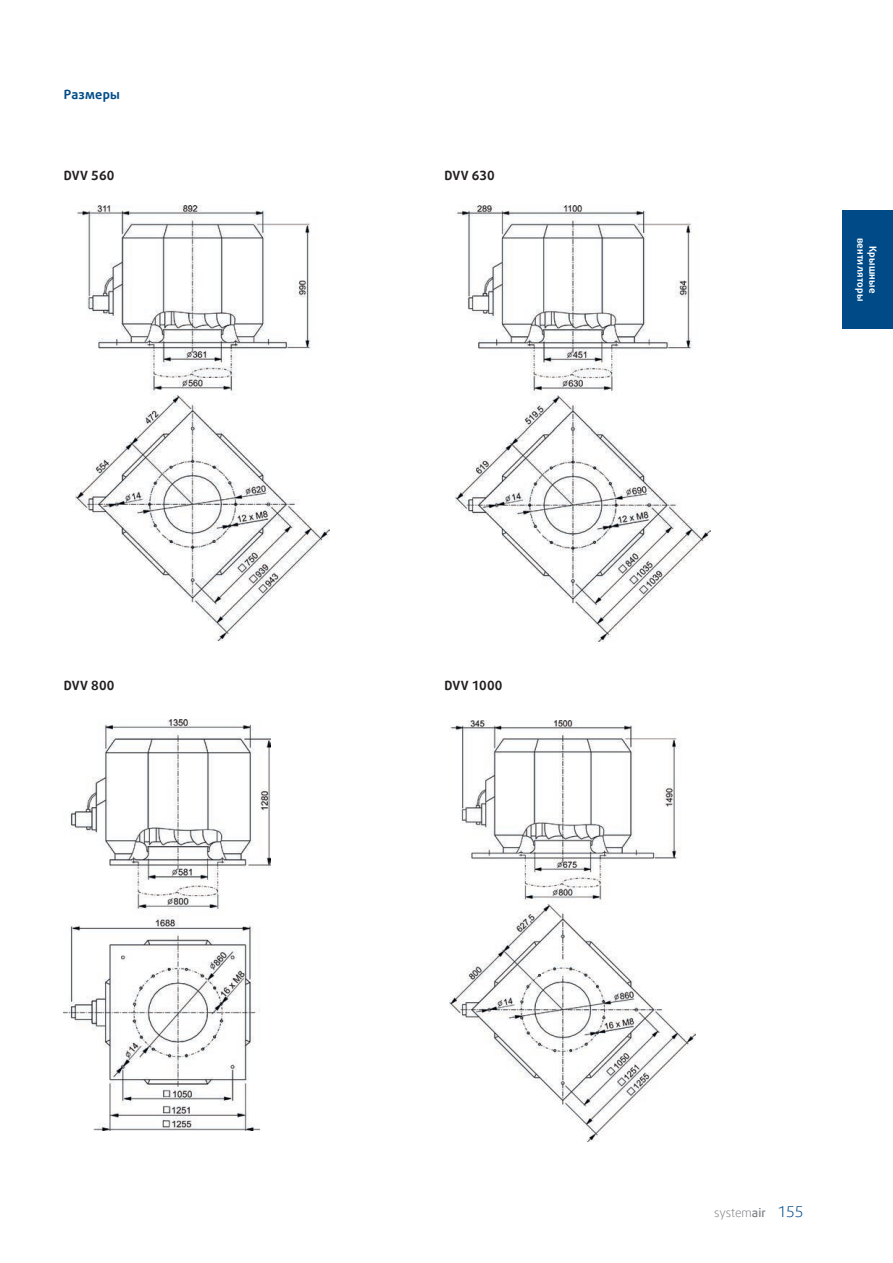
<style>
.page{position:relative;width:893px;height:1263px;background:#fff}
.page>*{position:absolute;margin:0;border:0;box-sizing:border-box;transform-origin:0 0}
.All_caps{font:700 12.75px "Daxline Offc Pro";letter-spacing:.01em;color:#231f20}
.All_caps-2{font:700 12.75px "Daxline Offc Pro";letter-spacing:.015em;color:#004b87}
.t1{font:300 12px "Daxline Offc Pro";letter-spacing:-.005em;color:#808285}
.t2{font:700 9.75px/12px "Daxline Offc Pro";letter-spacing:.03em;color:#fff;text-align:center}
.s1{font-weight:500}
.s2{font-size:15px;color:#004b87}
</style>
<div class="page">
<div style="left:842px;top:210px;width:51px;height:118px;background:#004b87"></div>
<img style="left:64px;top:720px;width:206px;height:410px">
<img style="left:456px;top:205px;width:254px;height:436px">
<img style="left:75px;top:205px;width:255px;height:436px">
<img style="left:450px;top:720px;width:245px;height:421px">
<p class="All_caps-2" style="left:64px;top:86px;width:58px">Размеры</p>
<p class="All_caps" style="left:64px;top:167px;width:52px">DVV 560</p>
<p class="All_caps" style="left:444px;top:167px;width:52px">DVV 630</p>
<p class="All_caps" style="left:64px;top:677px;width:52px">DVV 800</p>
<p class="All_caps" style="left:444px;top:677px;width:60px">DVV 1000</p>
<p class="t2" style="left:879px;top:237px;width:65px;rotate:90deg">Крышные вентиляторы</p>
<p class="t1" style="left:714px;top:1205px;width:91px">system<span class="s1">air</span> <span class="s2">155</span></p>
</div>
